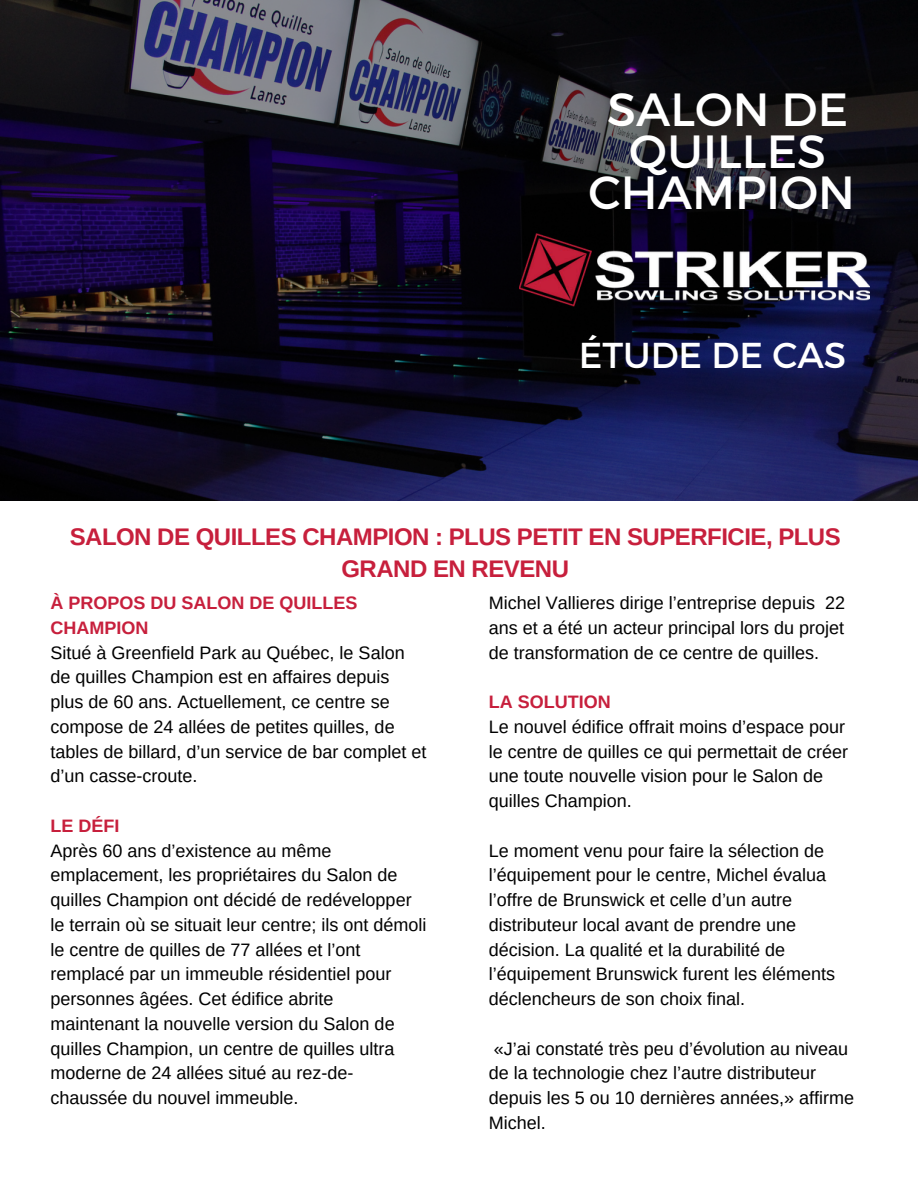
<style>
.page{position:relative;width:918px;height:1188px;background:#fff}
.page>*{position:absolute;margin:0;border:0;box-sizing:border-box;transform-origin:0 0}
.t1{font:46.5px/41.7px "Montserrat";color:#fff;text-align:center}
.t2{font:36px "Montserrat";color:#fff}
.t3{font:700 24px/31.5px "Arimo";letter-spacing:-.02em;color:#c71f3c;text-align:center}
.t4{font:18px/24.8px "Arimo";color:#000}
.t5{font:700 18px/24.8px "Arimo";color:#c71f3c}
</style>
<div class="page">
<svg style="left:0;top:0;width:918px;height:501px;background:#17152d"></svg>
<img style="left:520px;top:233px;width:350px;height:73px">
<h1 class="t1" style="left:589px;top:89px;width:268px">SALON DE<br>QUILLES<br>CHAMPION</h1>
<h2 class="t2" style="left:579px;top:333px;width:269px">ÉTUDE DE CAS</h2>
<h3 class="t3" style="left:70px;top:522px;width:773px">SALON DE QUILLES CHAMPION : PLUS PETIT EN SUPERFICIE, PLUS<br>GRAND EN REVENU</h3>
<p class="t5" style="left:51px;top:591px;width:309px">À PROPOS DU SALON DE QUILLES<br>CHAMPION</p>
<p class="t4" style="left:51px;top:640px;width:378px">Situé à Greenfield Park au Québec, le Salon de quilles Champion est en affaires depuis plus de 60 ans. Actuellement, ce centre se compose de 24 allées de petites quilles, de tables de billard, d’un service de bar complet et d’un casse-croute.</p>
<p class="t5" style="left:51px;top:814px;width:71px">LE DÉFI</p>
<p class="t4" style="left:51px;top:838px;width:378px">Après 60 ans d’existence au même emplacement, les propriétaires du Salon de quilles Champion ont décidé de redévelopper le terrain où se situait leur centre; ils ont démoli le centre de quilles de 77 allées et l’ont remplacé par un immeuble résidentiel pour personnes âgées. Cet édifice abrite maintenant la nouvelle version du Salon de quilles Champion, un centre de quilles ultra moderne de 24 allées situé au rez-de&shy;chaussée du nouvel immeuble.</p>
<p class="t4" style="left:489px;top:591px;width:358px;text-align:justify">Michel Vallieres dirige l’entreprise depuis 22 ans et a été un acteur principal lors du projet de transformation de ce centre de quilles.</p>
<p class="t5" style="left:489px;top:690px;width:124px">LA SOLUTION</p>
<p class="t4" style="left:489px;top:714px;width:361px">Le nouvel édifice offrait moins d’espace pour le centre de quilles ce qui permettait de créer une toute nouvelle vision pour le Salon de quilles Champion.</p>
<p class="t4" style="left:489px;top:838px;width:348px">Le moment venu pour faire la sélection de l’équipement pour le centre, Michel évalua l’offre de Brunswick et celle d’un autre distributeur local avant de prendre une décision. La qualité et la durabilité de l’équipement Brunswick furent les éléments déclencheurs de son choix final.</p>
<p class="t4" style="left:489px;top:1036px;width:367px">«J’ai constaté très peu d’évolution au niveau de la technologie chez l’autre distributeur depuis les 5 ou 10 dernières années,» affirme Michel.</p>
</div>
